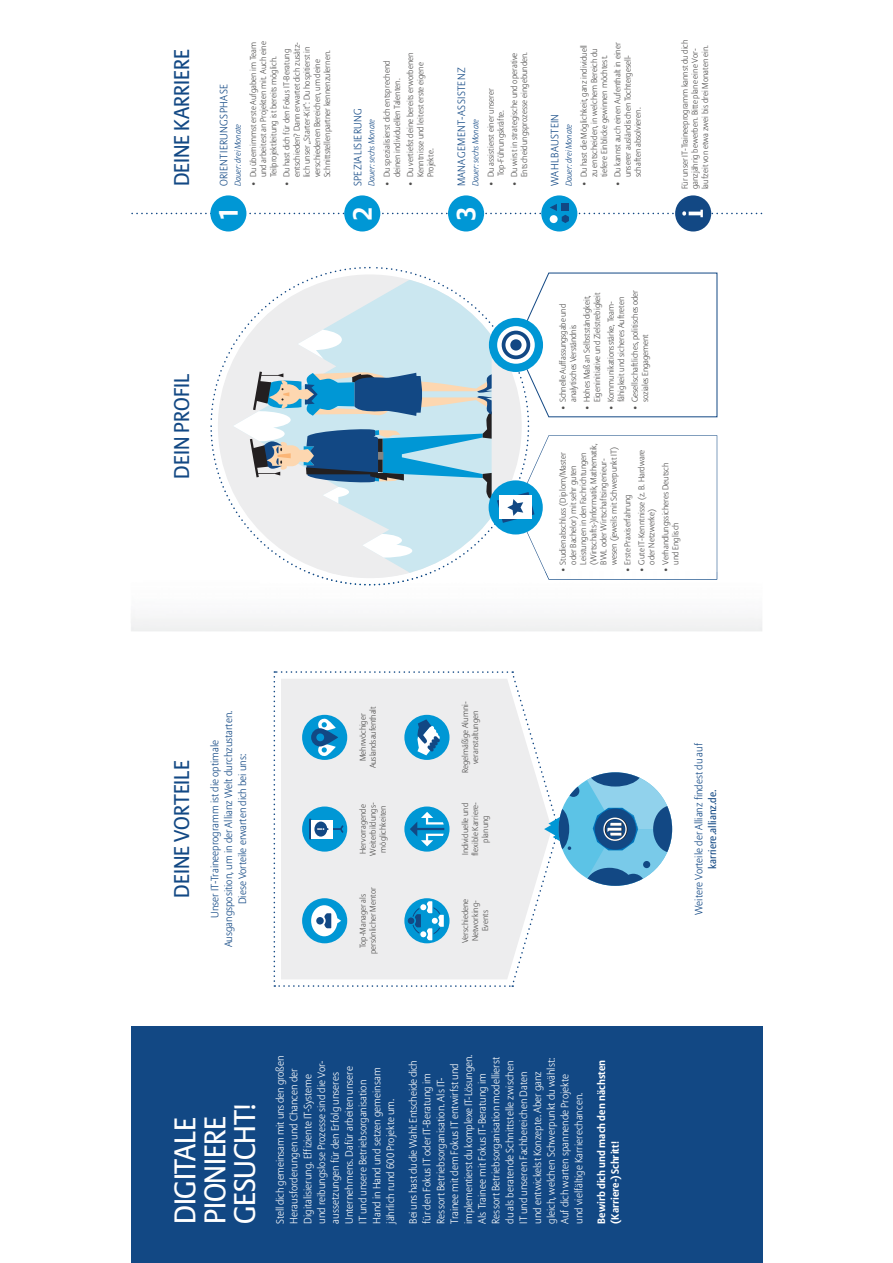
<style>
.page{position:relative;width:893px;height:1263px;background:#fff}
.page>*{position:absolute;margin:0;border:0;box-sizing:border-box;transform-origin:0 0}
.t1{font:29.7px/29.7px "Allianz Sans";letter-spacing:-.01em;color:#fff}
.t2{font:700 26.4px "Allianz Sans";color:#fff}
.t3{font:21.15px "Allianz Sans";color:#124884}
.t4{font:300 10.65px/13.8px "Allianz Sans";color:#fff}
.t5{font:300 10.65px/13.8px "Allianz Sans";color:#124884;text-align:center}
.t6{font:300 10.65px "Allianz Sans";letter-spacing:.04em;color:#124884}
.t7{font:700 10.65px/13.8px "Allianz Sans";letter-spacing:.005em;color:#fff}
.t8{font:10.65px "Allianz Sans";color:#124884}
.t9{font:300 8.55px/10.2px "Allianz Sans";color:#4e4d4c}
.t10{font:italic 300 8.55px "Allianz Sans";color:#124884}
.t11{font:300 8.4px/10.1px "Allianz Sans";color:#4e4d4c;text-align:center}
</style>
<div class="page">
<div style="left:131px;top:1027px;width:631px;height:236px;background:#124884"></div>
<div style="left:344px;top:195px;width:36px;height:37px;background:#0097d5;border-radius:50%"></div>
<div style="left:448px;top:195px;width:36px;height:37px;background:#0097d5;border-radius:50%"></div>
<div style="left:210px;top:195px;width:36px;height:37px;background:#0097d5;border-radius:50%"></div>
<div style="left:675px;top:195px;width:36px;height:37px;background:#124884;border-radius:50%"></div>
<div style="left:541px;top:195px;width:36px;height:37px;background:#0097d5;border-radius:50%"></div>
<svg style="left:131px;top:204px;width:631px;height:19px"></svg>
<svg style="left:273px;top:671px;width:399px;height:316px"></svg>
<svg style="left:210px;top:273px;width:507px;height:313px"></svg>
<img style="left:545px;top:572px;width:172px;height:8px">
<h3 class="t3" style="left:169px;top:186px;width:139px;rotate:-90deg">DEINE KARRIERE</h3>
<h3 class="t3" style="left:169px;top:479px;width:106px;rotate:-90deg">DEIN PROFIL</h3>
<p class="t6" style="left:219px;top:186px;width:103px;rotate:-90deg">ORIENTIERUNGSPHASE</p>
<p class="t10" style="left:233px;top:186px;width:64px;rotate:-90deg">Dauer: drei Monate</p>
<p class="t9" style="left:248px;top:177px;width:138px;text-align:justify;text-indent:-9px;rotate:-90deg">• Du übernimmst erste Aufgaben im Team und arbeitest an Projekten mit. Auch eine Teilprojektleitung ist bereits möglich.</p>
<p class="t9" style="left:282px;top:177px;width:137px;text-indent:-9px;rotate:-90deg">• Du hast dich für den Fokus IT-Beratung entschieden? Dann erwartet dich zusätz&shy;lich unser „Starter-Kit“: Du hospitierst in verschiedenen Bereichen, um deine Schnittstellenpartner kennenzulernen.</p>
<p class="t6" style="left:353px;top:186px;width:80px;rotate:-90deg">SPEZIALISIERUNG</p>
<p class="t10" style="left:366px;top:186px;width:69px;rotate:-90deg">Dauer: sechs Monate</p>
<p class="t9" style="left:382px;top:177px;width:118px;text-indent:-9px;rotate:-90deg">• Du spezialisierst dich entsprechend deinen individuellen Talenten.</p>
<p class="t9" style="left:406px;top:177px;width:127px;text-indent:-9px;rotate:-90deg">• Du vertiefst deine bereits erworbenen<br>Kenntnisse und leitest erste eigene<br>Projekte.</p>
<p class="t6" style="left:457px;top:186px;width:120px;rotate:-90deg">MANAGEMENT-ASSISTENZ</p>
<p class="t10" style="left:470px;top:186px;width:69px;rotate:-90deg">Dauer: sechs Monate</p>
<h2 class="t2" style="left:217px;top:221px;width:16px;rotate:-90deg">1</h2>
<h2 class="t2" style="left:351px;top:221px;width:16px;rotate:-90deg">2</h2>
<h2 class="t2" style="left:455px;top:221px;width:16px;rotate:-90deg">3</h2>
<p class="t9" style="left:509px;top:186px;width:136px;text-align:right;rotate:-90deg">• Du wirst in strategische und operative<br>Entscheidungsprozesse eingebunden.</p>
<p class="t9" style="left:486px;top:176px;width:89px;text-indent:-11px;rotate:-90deg">• Du assistierst einer unserer<br>Top-Führungskräfte.</p>
<p class="t6" style="left:550px;top:186px;width:74px;rotate:-90deg">WAHLBAUSTEIN</p>
<p class="t10" style="left:563px;top:186px;width:64px;rotate:-90deg">Dauer: drei Monate</p>
<p class="t9" style="left:579px;top:177px;width:134px;text-indent:-9px;rotate:-90deg">• Du hast die Möglichkeit, ganz individuell zu entscheiden, in welchem Bereich du tiefere Einblicke gewinnen möchtest.</p>
<p class="t9" style="left:613px;top:177px;width:136px;text-indent:-9px;rotate:-90deg">• Du kannst auch einen Aufenthalt in einer unserer ausländischen Tochtergesell&shy;schaften absolvieren.</p>
<p class="t9" style="left:680px;top:189px;width:151px;rotate:-90deg">Für unser IT-Traineeprogramm kannst du dich ganzjährig bewerben. Bitte plane eine Vor&shy;laufzeit von etwa zwei bis drei Monaten ein.</p>
<p class="t9" style="left:582px;top:402px;width:111px;text-indent:-7px;rotate:-90deg">• Hohes Maß an Selbstständigkeit,<br>Eigeninitiative und Zielstrebigkeit</p>
<p class="t9" style="left:606px;top:402px;width:107px;text-indent:-7px;rotate:-90deg">• Kommunikationsstärke, Team&shy;fähigkeit und sicheres Auftreten</p>
<p class="t9" style="left:630px;top:402px;width:114px;text-indent:-7px;rotate:-90deg">• Gesellschaftliches, politisches oder soziales Engagement</p>
<p class="t9" style="left:558px;top:565px;width:123px;text-indent:-7px;rotate:-90deg">• Studienabschluss (Diplom/Master oder Bachelor) mit sehr guten Leistungen in den Fachrichtungen (Wirtschafts-)Informatik, Mathematik, BWL oder Wirtschaftsingenieur&shy;wesen (jeweils mit Schwerpunkt IT)</p>
<p class="t9" style="left:558px;top:402px;width:100px;text-indent:-7px;rotate:-90deg">• Schnelle Auffassungsgabe und analytisches Verständnis</p>
<p class="t9" style="left:637px;top:565px;width:116px;text-indent:-7px;rotate:-90deg">• Gute IT-Kenntnisse (z. B. Hardware oder Netzwerke)</p>
<p class="t9" style="left:661px;top:565px;width:104px;text-indent:-7px;rotate:-90deg">• Verhandlungssicheres Deutsch und Englisch</p>
<p class="t9" style="left:623px;top:572px;width:79px;rotate:-90deg">• Erste Praxiserfahrung</p>
<h3 class="t3" style="left:169px;top:898px;width:138px;rotate:-90deg">DEINE VORTEILE</h3>
<p class="t5" style="left:209px;top:947px;width:238px;rotate:-90deg">Unser IT-Traineeprogramm ist die optimale<br>Ausgangsposition, um in der Allianz Welt durchzustarten.<br>Diese Vorteile erwarten dich bei uns:</p>
<p class="t11" style="left:358px;top:768px;width:63px;rotate:-90deg">Mehrwöchiger<br>Auslandsaufenthalt</p>
<p class="t11" style="left:358px;top:856px;width:55px;rotate:-90deg">Hervorragende<br>Weiterbildungs&shy;möglichkeiten</p>
<p class="t11" style="left:358px;top:954px;width:68px;rotate:-90deg">Top-Manager als persönlicher Mentor</p>
<p class="t11" style="left:460px;top:773px;width:73px;rotate:-90deg">Regelmäßige Alumni&shy;veranstaltungen</p>
<p class="t11" style="left:460px;top:856px;width:55px;rotate:-90deg">Individuelle und flexible Karriere&shy;planung</p>
<p class="t11" style="left:460px;top:943px;width:46px;rotate:-90deg">Verschiedene<br>Networking-<br>Events</p>
<p class="t5" style="left:692px;top:915px;width:173px;rotate:-90deg">Weitere Vorteile der Allianz findest du auf</p>
<p class="t8" style="left:706px;top:869px;width:81px;rotate:-90deg">karriere.allianz.de.</p>
<h1 class="t1" style="left:170px;top:1224px;width:122px;rotate:-90deg">DIGITALE<br>PIONIERE<br>GESUCHT!</h1>
<p class="t4" style="left:274px;top:1224px;width:170px;rotate:-90deg">Stell dich gemeinsam mit uns den großen Herausforderungen und Chancen der Digitalisierung. Effiziente IT-Systeme und reibungslose Prozesse sind die Vor&shy;aussetzungen für den Erfolg unseres Unternehmens. Dafür arbeiten unsere<br>IT und unsere Betriebsorganisation Hand in Hand und setzen gemeinsam jährlich rund 600 Projekte um.</p>
<p class="t4" style="left:407px;top:1224px;width:170px;rotate:-90deg">Bei uns hast du die Wahl: Entscheide dich für den Fokus IT oder IT-Beratung im Ressort Betriebsorganisation. Als IT-Trainee mit dem Fokus IT entwirfst und implementierst du komplexe IT-Lösungen.<br>Als Trainee mit Fokus IT-Beratung im Ressort Betriebsorganisation modellierst du als beratende Schnittstelle zwischen IT und unseren Fachbereichen Daten und entwickelst Konzepte. Aber ganz gleich, welchen Schwerpunkt du wählst:<br>Auf dich warten spannende Projekte und vielfältige Karrierechancen.</p>
<p class="t7" style="left:595px;top:1224px;width:165px;rotate:-90deg">Bewirb dich und mach den nächsten (Karriere-) Schritt!</p>
</div>
